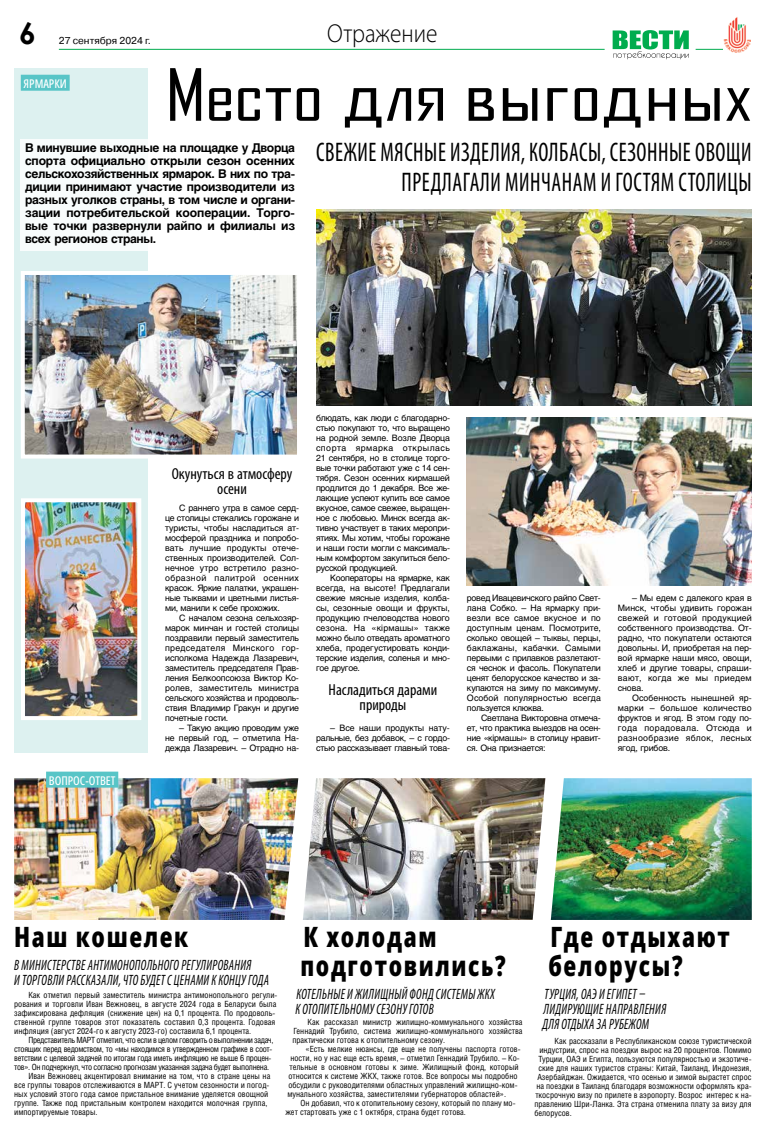
<style>
.page{position:relative;width:766px;height:1134px;background:#fff}
.page>*{position:absolute;margin:0;border:0;box-sizing:border-box;transform-origin:0 0}
.t1{font:68.9px "Agency FB Cyrillic";color:#000;scale:1.19 1}
.t2{font:700 30px "Century Gothic";color:#000}
.t3{font:800 semi-condensed 28px/29px "Open Sans";letter-spacing:.07em;color:#000;scale:.83 1}
.t4{font:condensed 27px/30px "Myriad Pro";letter-spacing:.025em;color:#000;text-align:right;scale:.83 1}
.t5{font:300 26px "Myriad Pro";color:#000;scale:.9 1}
.t6{font:condensed 16px/15px "Myriad Pro";color:#000;text-align:center}
.t7{font:italic condensed 15px/15px "Myriad Pro";letter-spacing:.025em;color:#000;scale:.83 1}
.t8{font:700 12px/13px "Helios";letter-spacing:-.015em;color:#000;text-align:justify}
.t9{font:500 12px "Open Sans Condensed";color:#fff}
.t10{font:10px "Pragmatica C";color:#000}
.t11{font:8.8px/10px "Helios";letter-spacing:-.03em;color:#000;text-align:justify}
.t12{font:8.5px/9px "Helios Cond";color:#000}
.t13{font:8.5px "Helios Cond";letter-spacing:-.035em;color:#000}
</style>
<div class="page">
<svg style="left:695px;top:49px;width:28px;height:1px"></svg>
<img style="left:723px;top:17px;width:27px;height:35px">
<svg style="left:612px;top:30px;width:76px;height:29px"></svg>
<hr style="left:59px;top:49px;width:545px;height:1px;background:#00ac4e">
<img style="left:316px;top:210px;width:435px;height:195px">
<div style="left:14px;top:68px;width:133px;height:684px;background:#ddf1f0"></div>
<img style="left:26px;top:503px;width:110px;height:212px">
<div style="left:21px;top:498px;width:120px;height:222px;border:4px solid #fff"></div>
<img style="left:26px;top:276px;width:270px;height:178px">
<div style="left:21px;top:271px;width:280px;height:188px;border:4px solid #fff"></div>
<img style="left:14px;top:778px;width:284px;height:142px">
<div style="left:21px;top:75px;width:49px;height:16px;background:#58c5c7"></div>
<img style="left:467px;top:417px;width:284px;height:169px">
<div style="left:21px;top:139px;width:278px;height:112px;background:#fff"></div>
<div style="left:46px;top:772px;width:72px;height:16px;background:#58c5c7"></div>
<img style="left:545px;top:778px;width:206px;height:142px">
<img style="left:303px;top:778px;width:242px;height:142px">
<h2 class="t2" style="left:19px;top:10px;width:18px">6</h2>
<p class="t10" style="left:59px;top:35px;width:93px">27 сентября 2024 г.</p>
<h3 class="t5" style="left:327px;top:17px;width:124px">Отражение</h3>
<h3 class="t9" style="left:24px;top:75px;width:45px">ЯРМАРКИ</h3>
<h1 class="t1" style="left:165px;top:53px;width:494px">Место для выгодных</h1>
<h3 class="t4" style="left:316px;top:136px;width:526px">СВЕЖИЕ МЯСНЫЕ ИЗДЕЛИЯ, КОЛБАСЫ, СЕЗОННЫЕ ОВОЩИ<br>ПРЕДЛАГАЛИ МИНЧАНАМ И ГОСТЯМ СТОЛИЦЫ</h3>
<p class="t8" style="left:25px;top:141px;width:271px">В минувшие выходные на площадке у Дворца спорта официально открыли сезон осенних сельскохозяйственных ярмарок. В них по тра&shy;диции принимают участие производители из разных уголков страны, в том числе и органи&shy;зации потребительской кооперации. Торго&shy;вые точки развернули райпо и филиалы из всех регионов страны.</p>
<h3 class="t9" style="left:49px;top:772px;width:68px">ВОПРОС-ОТВЕТ</h3>
<h3 class="t6" style="left:172px;top:466px;width:122px">Окунуться в атмосферу осени</h3>
<p class="t11" style="left:165px;top:503px;width:135px;text-indent:14px">С раннего утра в самое серд&shy;це столицы стекались горожане и туристы, чтобы насладиться ат&shy;мосферой праздника и попробо&shy;вать лучшие продукты отече&shy;ственных производителей. Сол&shy;нечное утро встретило разно&shy;образной палитрой осенних красок. Яркие палатки, украшен&shy;ные тыквами и цветными листья&shy;ми, манили к себе прохожих.</p>
<p class="t11" style="left:165px;top:613px;width:135px;text-indent:14px">С началом сезона сельхозяр&shy;марок минчан и гостей столицы поздравили первый заместитель председателя Минского гор&shy;исполкома Надежда Лазаревич, заместитель председателя Прав&shy;ления Белкоопсоюза Виктор Ко&shy;ролев, заместитель министра сельского хозяйства и продоволь&shy;ствия Владимир Гракун и другие почетные гости.</p>
<p class="t11" style="left:165px;top:723px;width:135px;text-indent:14px">– Такую акцию проводим уже не первый год, – отметила На&shy;дежда Лазаревич. – Отрадно на-</p>
<p class="t11" style="left:316px;top:413px;width:135px">блюдать, как люди с благодарно&shy;стью покупают то, что выращено на родной земле. Возле Дворца спорта ярмарка открылась 21 сентября, но в столице торго&shy;вые точки работают уже с 14 сен&shy;тября. Сезон осенних кирмашей продлится до 1 декабря. Все же&shy;лающие успеют купить все самое вкусное, самое свежее, выращен&shy;ное с любовью. Минск всегда ак&shy;тивно участвует в таких меропри&shy;ятиях. Мы хотим, чтобы горожане и наши гости могли с максималь&shy;ным комфортом закупиться бело&shy;русской продукцией.</p>
<p class="t11" style="left:316px;top:573px;width:135px;text-indent:14px">Кооператоры на ярмарке, как всегда, на высоте! Предлагали свежие мясные изделия, колба&shy;сы, сезонные овощи и фрукты, продукцию пчеловодства нового сезона. На «кірмашы» также можно было отведать ароматного хлеба, продегустировать конди&shy;терские изделия, соленья и мно&shy;гое другое.</p>
<h3 class="t6" style="left:328px;top:682px;width:110px">Насладиться дарами природы</h3>
<p class="t11" style="left:316px;top:723px;width:135px;text-indent:14px">– Все наши продукты нату&shy;ральные, без добавок, – с гордо&shy;стью рассказывает главный това-</p>
<p class="t11" style="left:467px;top:593px;width:135px">ровед Ивацевичского райпо Свет&shy;лана Собко. – На ярмарку при&shy;везли все самое вкусное и по доступным ценам. Посмотрите, сколько овощей – тыквы, перцы, баклажаны, кабачки. Самыми первыми с прилавков разлетают&shy;ся чеснок и фасоль. Покупатели ценят белорусское качество и за&shy;купаются на зиму по максимуму.<br>Особой популярностью всегда пользуется клюква.</p>
<p class="t11" style="left:467px;top:713px;width:135px;text-indent:14px">Светлана Викторовна отмеча&shy;ет, что практика выездов на осен&shy;ние «кірмашы» в столицу нравит&shy;ся. Она признается:</p>
<p class="t11" style="left:617px;top:593px;width:135px;text-indent:14px">– Мы едем с далекого края в Минск, чтобы удивить горожан свежей и готовой продукцией собственного производства. От&shy;радно, что покупатели остаются довольны. И, приобретая на пер&shy;вой ярмарке наши мясо, овощи, хлеб и другие товары, спраши&shy;вают, когда же мы приедем снова.</p>
<p class="t11" style="left:617px;top:693px;width:135px;text-indent:14px">Особенность нынешней яр&shy;марки – большое количество фруктов и ягод. В этом году по&shy;года порадовала. Отсюда и разнообразие яблок, лесных ягод, грибов.</p>
<h3 class="t3" style="left:14px;top:921px;width:211px">Наш кошелек</h3>
<h3 class="t7" style="left:14px;top:957px;width:308px">В МИНИСТЕРСТВЕ АНТИМОНОПОЛЬНОГО РЕГУЛИРОВАНИЯ<br>И ТОРГОВЛИ РАССКАЗАЛИ, ЧТО БУДЕТ С ЦЕНАМИ К КОНЦУ ГОДА</h3>
<p class="t12" style="left:14px;top:991px;width:264px;text-indent:14px">Как отметил первый заместитель министра антимонопольного регули&shy;рования и торговли Иван Вежновец, в августе 2024 года в Беларуси была зафиксирована дефляция (снижение цен) на 0,1 процента. По продоволь&shy;ственной группе товаров этот показатель составил 0,3 процента. Годовая инфляция (август 2024-го к августу 2023-го) составила 6,1 процента.</p>
<p class="t13" style="left:28px;top:1035px;width:246px">Представитель МАРТ отметил, что если в целом говорить о выполнении задач,</p>
<p class="t13" style="left:14px;top:1044px;width:260px">стоящих перед ведомством, то «мы находимся в утвержденном графике в соот-</p>
<p class="t13" style="left:14px;top:1053px;width:258px">ветствии с целевой задачей по итогам года иметь инфляцию не выше 6 процен-</p>
<p class="t13" style="left:14px;top:1062px;width:256px">тов». Он подчеркнул, что согласно прогнозам указанная задача будет выполнена.</p>
<p class="t12" style="left:28px;top:1072px;width:243px">Иван Вежновец акцентировал внимание на том, что в стране цены на</p>
<p class="t12" style="left:14px;top:1081px;width:257px">все группы товаров отслеживаются в МАРТ. С учетом сезонности и погод-</p>
<p class="t12" style="left:14px;top:1090px;width:256px">ных условий этого года самое пристальное внимание уделяется овощной</p>
<p class="t12" style="left:14px;top:1099px;width:255px">группе. Также под пристальным контролем находится молочная группа,</p>
<p class="t12" style="left:14px;top:1108px;width:85px">импортируемые товары.</p>
<h3 class="t3" style="left:300px;top:921px;width:249px">К холодам подготовились?</h3>
<h3 class="t7" style="left:295px;top:986px;width:242px">КОТЕЛЬНЫЕ И ЖИЛИЩНЫЙ ФОНД СИСТЕМЫ ЖКХ<br>К ОТОПИТЕЛЬНОМУ СЕЗОНУ ГОТОВ</h3>
<p class="t12" style="left:292px;top:1018px;width:232px;text-align:justify;text-indent:15px">Как рассказал министр жилищно-коммунального хозяйства Геннадий Трубило, система жилищно-коммунального хозяйства практически готова к отопительному сезону.</p>
<p class="t12" style="left:305px;top:1045px;width:216px">«Есть мелкие нюансы, где еще не получены паспорта готов-</p>
<p class="t12" style="left:290px;top:1054px;width:231px">ности, но у нас еще есть время, – отметил Геннадий Трубило. – Ко-</p>
<p class="t12" style="left:289px;top:1063px;width:231px">тельные в основном готовы к зиме. Жилищный фонд, который</p>
<p class="t12" style="left:288px;top:1072px;width:231px">относится к системе ЖКХ, также готов. Все вопросы мы подробно</p>
<p class="t12" style="left:288px;top:1081px;width:231px">обсудили с руководителями областных управлений жилищно-ком-</p>
<p class="t12" style="left:287px;top:1090px;width:220px">мунального хозяйства, заместителями губернаторов областей».</p>
<p class="t12" style="left:300px;top:1099px;width:216px">Он добавил, что к отопительному сезону, который по плану мо-</p>
<p class="t12" style="left:285px;top:1108px;width:182px">жет стартовать уже с 1 октября, страна будет готова.</p>
<h3 class="t3" style="left:548px;top:922px;width:220px">Где отдыхают белорусы?</h3>
<h3 class="t7" style="left:542px;top:986px;width:150px">ТУРЦИЯ, ОАЭ И ЕГИПЕТ –<br>ЛИДИРУЮЩИЕ НАПРАВЛЕНИЯ<br>ДЛЯ ОТДЫХА ЗА РУБЕЖОМ</h3>
<p class="t12" style="left:554px;top:1036px;width:198px">Как рассказали в Республиканском союзе туристической</p>
<p class="t12" style="left:539px;top:1045px;width:213px">индустрии, спрос на поездки вырос на 20 процентов. Помимо</p>
<p class="t12" style="left:538px;top:1054px;width:215px">Турции, ОАЭ и Египта, пользуются популярностью и экзотиче-</p>
<p class="t12" style="left:538px;top:1063px;width:215px">ские для наших туристов страны: Китай, Таиланд, Индонезия,</p>
<p class="t12" style="left:537px;top:1072px;width:216px">Азербайджан. Ожидается, что осенью и зимой вырастет спрос</p>
<p class="t12" style="left:536px;top:1081px;width:217px">на поездки в Таиланд благодаря возможности оформлять кра-</p>
<p class="t12" style="left:535px;top:1090px;width:218px">ткосрочную визу по прилете в аэропорту. Возрос интерес к на-</p>
<p class="t12" style="left:534px;top:1099px;width:219px">правлению Шри-Ланка. Эта страна отменила плату за визу для</p>
<p class="t12" style="left:534px;top:1108px;width:39px">белорусов.</p>
</div>
